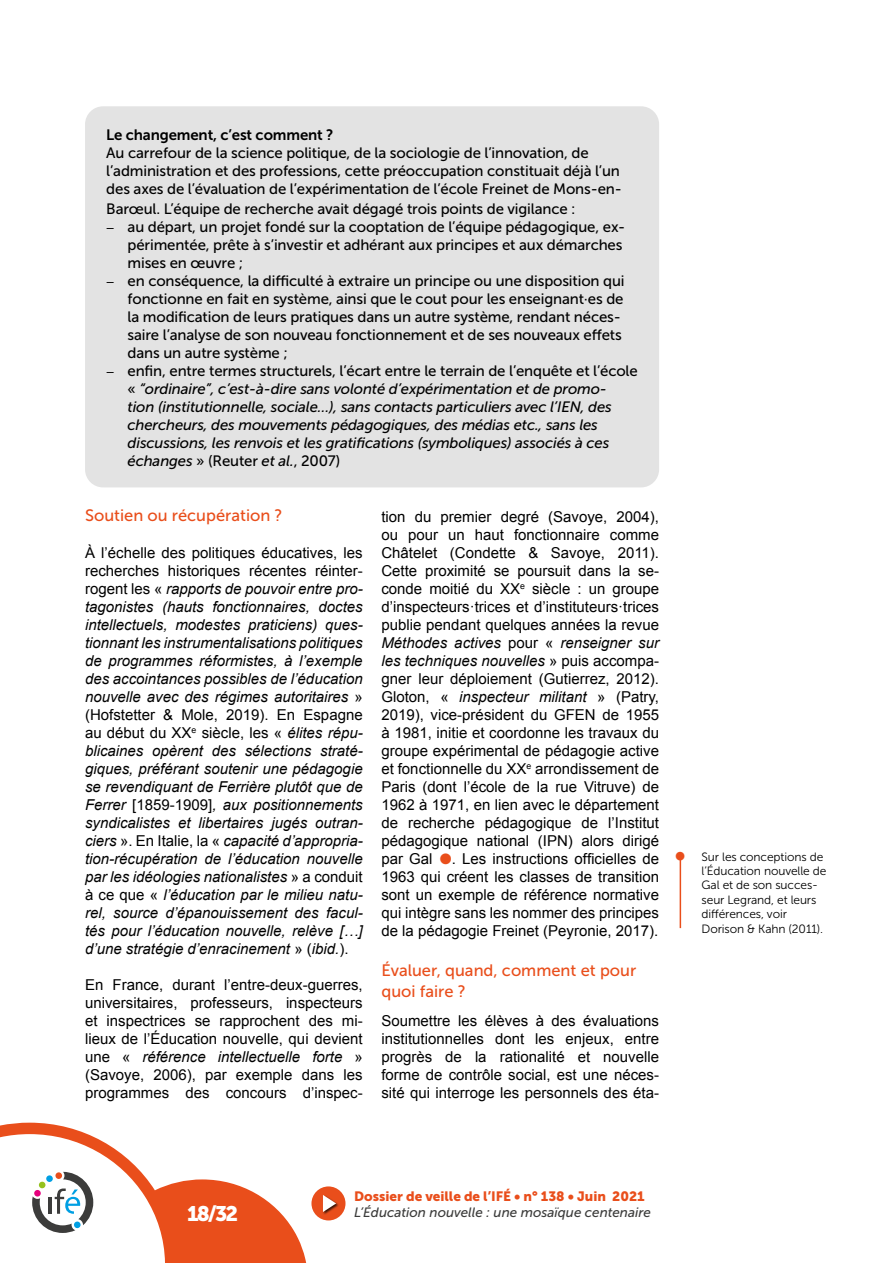
<style>
.page{position:relative;width:893px;height:1263px;background:#fff}
.page>*{position:absolute;margin:0;border:0;box-sizing:border-box;transform-origin:0 0}
.t1{font:21px "Museo Sans 900";color:#fff}
.Corps{font:16.5px/21.6px "Museo Sans 500";color:#e94e1b}
.Corps-2{font:15px/18px "Arial";color:#000;text-align:justify}
.Corps-3{font:italic 15px/18px "Arial";color:#000;text-align:justify}
.Encadré{font:15px/18px "Museo Sans 500";letter-spacing:-.01em;color:#000}
.t2{font:italic 15px/18px "Museo Sans 500";letter-spacing:-.01em;color:#000}
.Encadré-2{font:15px "Museo Sans 700";letter-spacing:-.01em;color:#000}
.t3{font:italic 13.5px "Museo Sans 500";color:#3c3c3b}
.t4{font:13.5px "Museo Sans 900";color:#e94e1b}
.t5{font:12px/14.4px "Museo Sans 300";letter-spacing:-.01em;color:#000}
.s1{font-style:normal}
.s2{font-style:italic}
.s3{color:#e94e1b}
</style>
<div class="page">
<div style="left:311px;top:1186px;width:34px;height:34px;background:#e94e1b;border-radius:50%"></div>
<div style="left:322px;top:1194px;width:18px;height:21px;background:#000;opacity:.75"></div>
<svg style="left:323px;top:1195px;width:13px;height:17px"></svg>
<svg style="left:0;top:1123px;width:306px;height:140px"></svg>
<div style="left:39px;top:1181px;width:7px;height:7px;background:#95c11f;border-radius:50%"></div>
<div style="left:46px;top:1175px;width:7px;height:7px;background:#009fe3;border-radius:50%"></div>
<div style="left:55px;top:1172px;width:7px;height:7px;background:#e94e1b;border-radius:50%"></div>
<div style="left:74px;top:1221px;width:7px;height:7px;background:#009fe3;border-radius:50%"></div>
<div style="left:34px;top:1190px;width:7px;height:7px;background:#e6007d;border-radius:50%"></div>
<div style="left:85px;top:106px;width:574px;height:381px;background:#e3e3e3;border-radius:18px"></div>
<hr style="left:680px;top:859px;width:1px;height:69px;background:#e94e1b">
<p class="Encadré-2" style="left:106px;top:127px;width:229px">Le changement, c’est comment ?</p>
<p class="Encadré" style="left:106px;top:144px;width:517px">Au carrefour de la science politique, de la sociologie de l’innovation, de l’administration et des professions, cette préoccupation constituait déjà l’un des axes de l’évaluation de l’expérimentation de l’école Freinet de Mons-en-</p>
<p class="Encadré" style="left:106px;top:200px;width:471px">Barœul. L’équipe de recherche avait dégagé trois points de vigilance :</p>
<p class="Encadré" style="left:128px;top:218px;width:499px;text-indent:-21px">− au départ, un projet fondé sur la cooptation de l’équipe pédagogique, ex&shy;périmentée, prête à s’investir et adhérant aux principes et aux démarches mises en œuvre ;</p>
<p class="Encadré" style="left:128px;top:272px;width:498px;text-indent:-21px">− en conséquence, la difficulté à extraire un principe ou une disposition qui fonctionne en fait en système, ainsi que le cout pour les enseignant·es de la modification de leurs pratiques dans un autre système, rendant néces&shy;saire l’analyse de son nouveau fonctionnement et de ses nouveaux effets dans un autre système ;</p>
<p class="t2" style="left:128px;top:362px;width:512px;text-indent:-21px">− <span class="s1">enfin, entre termes structurels, l’écart entre le terrain de l’enquête et l’école «</span> “ordinaire”, c’est-à-dire sans volonté d’expérimentation et de promo-<br>tion (institutionnelle, sociale…), sans contacts particuliers avec l’IEN, des chercheurs, des mouvements pédagogiques, des médias etc., sans les discussions, les renvois et les gratifications (symboliques) associés à ces échanges <span class="s1">» (Reuter</span> et al.<span class="s1">, 2007)</span></p>
<p class="Corps" style="left:85px;top:505px;width:199px">Soutien ou récupération ?</p>
<p class="Corps-3" style="left:85px;top:544px;width:279px"><span class="s1">À l’échelle des politiques éducatives, les recherches historiques récentes réinter&shy;rogent les «</span> rapports de pouvoir entre pro&shy;tagonistes (hauts fonctionnaires, doctes intellectuels, modestes praticiens) ques&shy;tionnant les instrumentalisations politiques de programmes réformistes, à l’exemple des accointances possibles de l’éducation nouvelle avec des régimes autoritaires <span class="s1">» (Hofstetter &amp; Mole, 2019). En Espagne au début du XX</span><sup>e</sup> <span class="s1">siècle, les «</span> élites répu&shy;blicaines opèrent des sélections straté&shy;giques, préférant soutenir une pédagogie se revendiquant de Ferrière plutôt que de Ferrer <span class="s1">[1859-1909]</span>, aux positionnements syndicalistes et libertaires jugés outran&shy;ciers <span class="s1">». En Italie, la «</span> capacité d’appropria&shy;tion-récupération de l’éducation nouvelle par les idéologies nationalistes <span class="s1">» a conduit à ce que «</span> l’éducation par le milieu natu&shy;rel, source d’épanouissement des facul&shy;tés pour l’éducation nouvelle, relève […] d’une stratégie d’enracinement <span class="s1">» (</span>ibid.<span class="s1">).</span></p>
<p class="Corps-2" style="left:85px;top:976px;width:279px">En France, durant l’entre-deux-guerres, universitaires, professeurs, inspecteurs et inspectrices se rapprochent des mi&shy;lieux de l’Éducation nouvelle, qui devient une « <span class="s2">référence intellectuelle forte</span> » (Savoye, 2006), par exemple dans les programmes des concours d’inspec-</p>
<p class="Corps-2" style="left:381px;top:508px;width:279px">tion du premier degré (Savoye, 2004), ou pour un haut fonctionnaire comme Châtelet (Condette &amp; Savoye, 2011).<br>Cette proximité se poursuit dans la se&shy;conde moitié du XX<sup>e</sup> siècle : un groupe d’inspecteurs·trices et d’instituteurs·trices publie pendant quelques années la revue <span class="s2">Méthodes actives</span> pour « <span class="s2">renseigner sur les techniques nouvelles</span> » puis accompa&shy;gner leur déploiement (Gutierrez, 2012).<br>Gloton, « <span class="s2">inspecteur militant</span> » (Patry, 2019), vice-président du GFEN de 1955 à 1981, initie et coordonne les travaux du groupe expérimental de pédagogie active et fonctionnelle du XX<sup>e</sup> arrondissement de Paris (dont l’école de la rue Vitruve) de 1962 à 1971, en lien avec le département de recherche pédagogique de l’Institut pédagogique national (IPN) alors dirigé par Gal <span class="s3">●</span>. Les instructions officielles de 1963 qui créent les classes de transition sont un exemple de référence normative qui intègre sans les nommer des principes de la pédagogie Freinet (Peyronie, 2017).</p>
<p class="Corps" style="left:381px;top:959px;width:256px">Évaluer, quand, comment et pour quoi faire ?</p>
<p class="Corps-2" style="left:381px;top:1012px;width:279px">Soumettre les élèves à des évaluations institutionnelles dont les enjeux, entre progrès de la rationalité et nouvelle forme de contrôle social, est une néces&shy;sité qui interroge les personnels des éta-</p>
<p class="t4" style="left:354px;top:1188px;width:292px">Dossier de veille de l’IFÉ • n° 138 • Juin 2021</p>
<h1 class="t1" style="left:187px;top:1202px;width:52px">18/32</h1>
<p class="t3" style="left:354px;top:1205px;width:298px">L’Éducation nouvelle : une mosaïque centenaire</p>
<p class="t5" style="left:702px;top:849px;width:126px">Sur les conceptions de l’Éducation nouvelle de<br>Gal et de son succes&shy;seur Legrand, et leurs différences, voir<br>Dorison &amp; Kahn (2011).</p>
</div>
